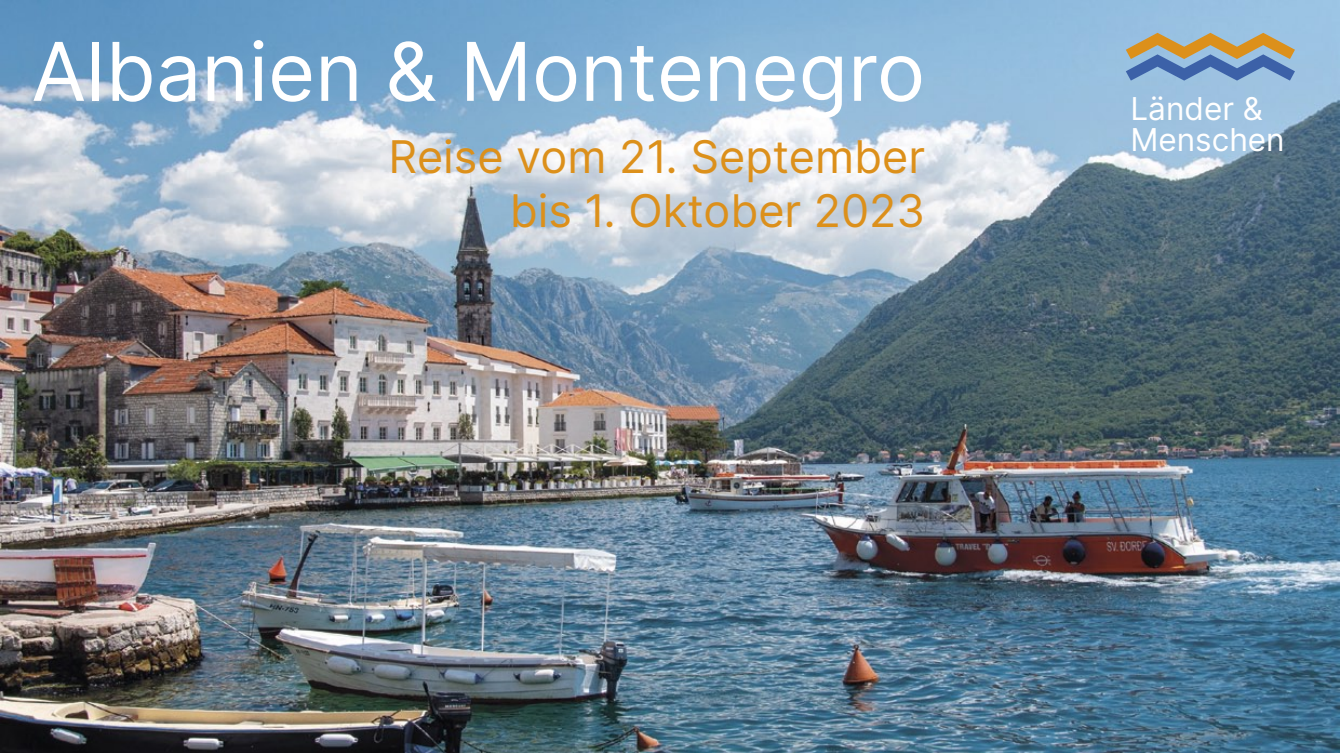
<style>
.page{position:relative;width:1340px;height:753px;background:#fff}
.page>*{position:absolute;margin:0;border:0;box-sizing:border-box;transform-origin:0 0}
.t1{font:81px "Inter";color:#fff}
.t2{font:45px/54px "Inter";color:#dc901b;text-align:right}
.t3{font:31.5px/31.5px "Inter";color:#fff}
</style>
<div class="page">
<img style="left:0;top:0;width:1339px;height:753px">
<svg style="left:1125px;top:33px;width:169px;height:48px;background:#939da2"></svg>
<h1 class="t1" style="left:31px;top:12px;width:895px">Albanien &amp; Montenegro</h1>
<p class="t2" style="left:388px;top:128px;width:538px">Reise vom 21. September bis 1. Oktober 2023</p>
<p class="t3" style="left:1130px;top:92px;width:156px">Länder &amp;<br>Menschen</p>
</div>
